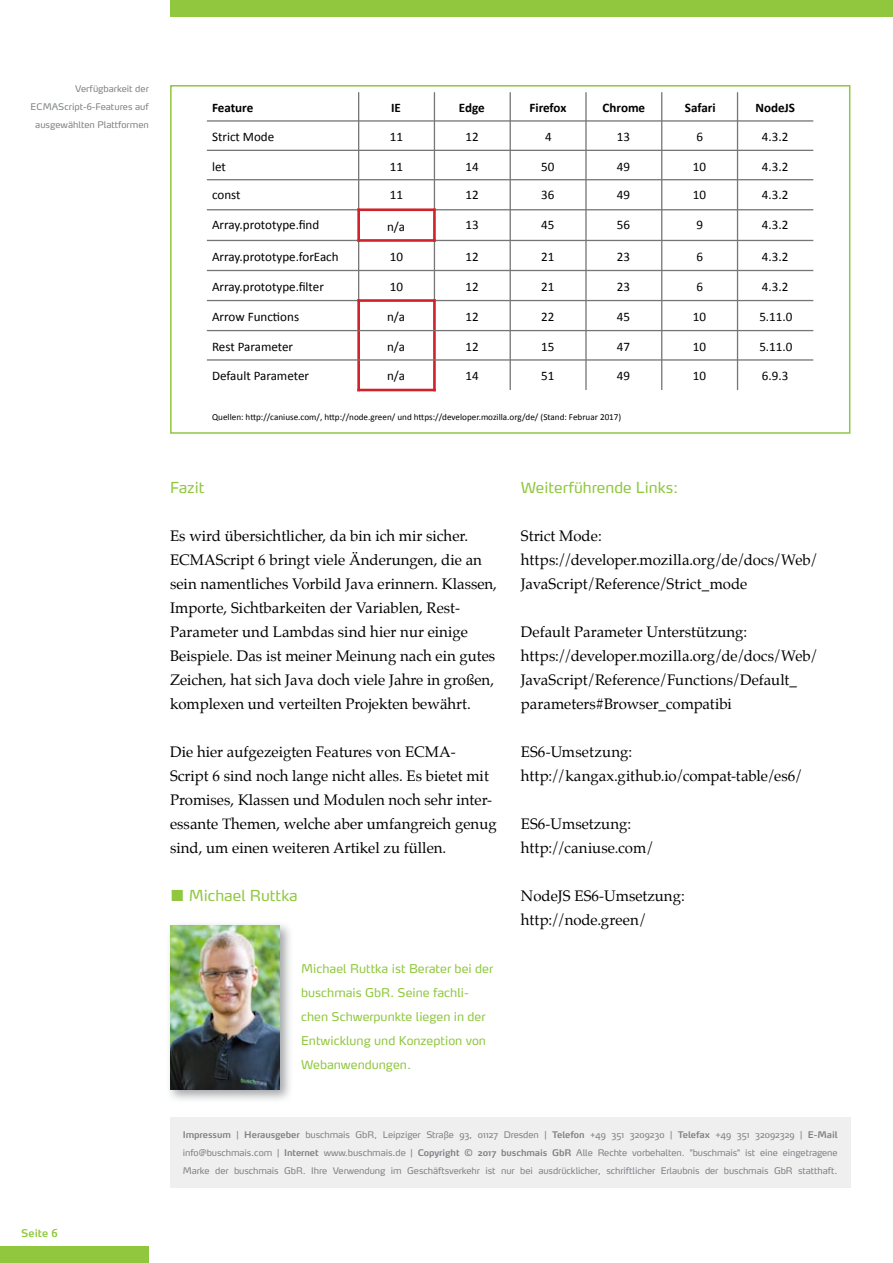
<style>
.page{position:relative;width:893px;height:1263px;background:#fff}
.page>*{position:absolute;margin:0;border:0;box-sizing:border-box;transform-origin:0 0}
.t1{font:15px/24px "Palatino";color:#000}
.t2{font:15px "Max OT";color:#90c73f}
.t3{font:13.05px "Calibri";color:#000}
.t4{font:700 13.05px "Calibri";color:#000}
.t5{font:12px/24px "Max OT";color:#90c73f}
.t6{font:600 10.5px "Max OT";color:#90c73f}
.t7{font:9.15px "Calibri";color:#000}
.t8{font:9px/18px "Max OT";color:#7e8083;text-align:right}
.s1{font-family:"Arial";font-size:24px}
.s2{font-weight:600}
</style>
<div class="page">
<div style="left:170px;top:0;width:723px;height:17px;background:#90c73f"></div>
<div style="left:0;top:1246px;width:149px;height:17px;background:#90c73f"></div>
<div style="left:165px;top:920px;width:128px;height:183px;background:#7e8083;opacity:.7"></div>
<img style="left:170px;top:925px;width:110px;height:165px">
<hr style="left:358px;top:92px;width:1px;height:116px;background:#767676">
<hr style="left:357px;top:208px;width:3px;height:34px;background:#cf222b">
<hr style="left:358px;top:242px;width:1px;height:57px;background:#767676">
<hr style="left:357px;top:299px;width:3px;height:92px;background:#cf222b">
<hr style="left:434px;top:92px;width:1px;height:116px;background:#767676">
<hr style="left:433px;top:208px;width:3px;height:34px;background:#cf222b">
<hr style="left:434px;top:242px;width:1px;height:57px;background:#767676">
<hr style="left:433px;top:299px;width:3px;height:92px;background:#cf222b">
<hr style="left:510px;top:92px;width:1px;height:298px;background:#767676">
<hr style="left:585px;top:92px;width:2px;height:298px;background:#767676">
<hr style="left:661px;top:92px;width:1px;height:298px;background:#767676">
<hr style="left:737px;top:92px;width:1px;height:298px;background:#767676">
<hr style="left:207px;top:120px;width:152px;height:2px;background:#767676">
<hr style="left:359px;top:120px;width:454px;height:2px;background:#767676">
<hr style="left:207px;top:150px;width:152px;height:1px;background:#767676">
<hr style="left:359px;top:150px;width:454px;height:1px;background:#767676">
<hr style="left:207px;top:179px;width:152px;height:1px;background:#767676">
<hr style="left:359px;top:179px;width:454px;height:1px;background:#767676">
<hr style="left:207px;top:209px;width:150px;height:1px;background:#767676">
<hr style="left:357px;top:208px;width:79px;height:3px;background:#cf222b">
<hr style="left:436px;top:209px;width:377px;height:1px;background:#767676">
<hr style="left:207px;top:240px;width:150px;height:1px;background:#767676">
<hr style="left:357px;top:239px;width:79px;height:3px;background:#cf222b">
<hr style="left:436px;top:240px;width:377px;height:1px;background:#767676">
<hr style="left:207px;top:270px;width:152px;height:1px;background:#767676">
<hr style="left:359px;top:270px;width:454px;height:1px;background:#767676">
<hr style="left:207px;top:300px;width:150px;height:1px;background:#767676">
<hr style="left:357px;top:299px;width:79px;height:3px;background:#cf222b">
<hr style="left:436px;top:300px;width:377px;height:1px;background:#767676">
<hr style="left:207px;top:330px;width:152px;height:1px;background:#767676">
<hr style="left:359px;top:330px;width:454px;height:1px;background:#767676">
<hr style="left:207px;top:359px;width:152px;height:2px;background:#767676">
<hr style="left:359px;top:359px;width:454px;height:2px;background:#767676">
<hr style="left:357px;top:389px;width:79px;height:2px;background:#cf222b">
<div style="left:170px;top:85px;width:680px;height:349px;border:2px solid #90c73f"></div>
<div style="left:170px;top:1117px;width:680px;height:71px;background:#efeff0"></div>
<p class="t8" style="left:31px;top:80px;width:120px">Verfügbarkeit der<br>ECMAScript-6-Features auf ausgewählten Plattformen</p>
<p class="t4" style="left:212px;top:99px;width:43px">Feature</p>
<p class="t4" style="left:391px;top:99px;width:11px">IE</p>
<p class="t4" style="left:459px;top:99px;width:27px">Edge</p>
<p class="t4" style="left:529px;top:99px;width:38px">Firefox</p>
<p class="t4" style="left:603px;top:99px;width:44px">Chrome</p>
<p class="t4" style="left:685px;top:99px;width:32px">Safari</p>
<p class="t4" style="left:755px;top:99px;width:41px">NodeJS</p>
<p class="t3" style="left:212px;top:128px;width:64px">Strict Mode</p>
<p class="t3" style="left:390px;top:128px;width:15px">11</p>
<p class="t3" style="left:465px;top:128px;width:15px">12</p>
<p class="t3" style="left:545px;top:128px;width:8px">4</p>
<p class="t3" style="left:617px;top:128px;width:15px">13</p>
<p class="t3" style="left:697px;top:128px;width:8px">6</p>
<p class="t3" style="left:762px;top:128px;width:28px">4.3.2</p>
<p class="t3" style="left:212px;top:158px;width:15px">let</p>
<p class="t3" style="left:390px;top:158px;width:15px">11</p>
<p class="t3" style="left:465px;top:158px;width:15px">14</p>
<p class="t3" style="left:541px;top:158px;width:15px">50</p>
<p class="t3" style="left:617px;top:158px;width:15px">49</p>
<p class="t3" style="left:693px;top:158px;width:15px">10</p>
<p class="t3" style="left:762px;top:158px;width:28px">4.3.2</p>
<p class="t3" style="left:212px;top:187px;width:30px">const</p>
<p class="t3" style="left:390px;top:187px;width:15px">11</p>
<p class="t3" style="left:465px;top:187px;width:15px">12</p>
<p class="t3" style="left:541px;top:187px;width:15px">36</p>
<p class="t3" style="left:617px;top:187px;width:15px">49</p>
<p class="t3" style="left:693px;top:187px;width:15px">10</p>
<p class="t3" style="left:762px;top:187px;width:28px">4.3.2</p>
<p class="t3" style="left:212px;top:217px;width:109px">Array.prototype.find</p>
<p class="t3" style="left:387px;top:218px;width:19px">n/a</p>
<p class="t3" style="left:465px;top:217px;width:15px">13</p>
<p class="t3" style="left:541px;top:217px;width:15px">45</p>
<p class="t3" style="left:617px;top:217px;width:15px">56</p>
<p class="t3" style="left:697px;top:217px;width:8px">9</p>
<p class="t3" style="left:762px;top:217px;width:28px">4.3.2</p>
<p class="t3" style="left:212px;top:248px;width:128px">Array.prototype.forEach</p>
<p class="t3" style="left:390px;top:248px;width:15px">10</p>
<p class="t3" style="left:465px;top:248px;width:15px">12</p>
<p class="t3" style="left:541px;top:248px;width:15px">21</p>
<p class="t3" style="left:617px;top:248px;width:15px">23</p>
<p class="t3" style="left:697px;top:248px;width:8px">6</p>
<p class="t3" style="left:762px;top:248px;width:28px">4.3.2</p>
<p class="t3" style="left:212px;top:278px;width:113px">Array.prototype.filter</p>
<p class="t3" style="left:390px;top:278px;width:15px">10</p>
<p class="t3" style="left:465px;top:278px;width:15px">12</p>
<p class="t3" style="left:541px;top:278px;width:15px">21</p>
<p class="t3" style="left:617px;top:278px;width:15px">23</p>
<p class="t3" style="left:697px;top:278px;width:8px">6</p>
<p class="t3" style="left:762px;top:278px;width:28px">4.3.2</p>
<p class="t3" style="left:212px;top:308px;width:89px">Arrow FuncCons</p>
<p class="t3" style="left:387px;top:308px;width:19px">n/a</p>
<p class="t3" style="left:465px;top:308px;width:15px">12</p>
<p class="t3" style="left:541px;top:308px;width:15px">22</p>
<p class="t3" style="left:617px;top:308px;width:15px">45</p>
<p class="t3" style="left:693px;top:308px;width:15px">10</p>
<p class="t3" style="left:759px;top:308px;width:35px">5.11.0</p>
<p class="t3" style="left:212px;top:338px;width:83px">Rest Parameter</p>
<p class="t3" style="left:387px;top:338px;width:19px">n/a</p>
<p class="t3" style="left:465px;top:338px;width:15px">12</p>
<p class="t3" style="left:541px;top:338px;width:15px">15</p>
<p class="t3" style="left:617px;top:338px;width:15px">47</p>
<p class="t3" style="left:693px;top:338px;width:15px">10</p>
<p class="t3" style="left:759px;top:338px;width:35px">5.11.0</p>
<p class="t3" style="left:212px;top:367px;width:98px">Default Parameter</p>
<p class="t3" style="left:387px;top:367px;width:19px">n/a</p>
<p class="t3" style="left:465px;top:367px;width:15px">14</p>
<p class="t3" style="left:541px;top:367px;width:15px">51</p>
<p class="t3" style="left:617px;top:367px;width:15px">49</p>
<p class="t3" style="left:693px;top:367px;width:15px">10</p>
<p class="t3" style="left:762px;top:367px;width:28px">6.9.3</p>
<p class="t7" style="left:212px;top:411px;width:411px">Quellen: hKp://caniuse.com/, hKp://node.green/ und hKps://developer.mozilla.org/de/ (Stand: Februar 2017)</p>
<p class="t6" style="left:21px;top:1227px;width:38px">Seite 6</p>
<p class="t2" style="left:170px;top:478px;width:36px">Fazit</p>
<p class="t1" style="left:170px;top:524px;width:328px">Es wird übersichtlicher, da bin ich mir sicher.<br>ECMAScript 6 bringt viele Änderungen, die an sein namentliches Vorbild Java erinnern. Klassen, Importe, Sichtbarkeiten der Variablen, Rest-Parameter und Lambdas sind hier nur einige Beispiele. Das ist meiner Meinung nach ein gutes Zeichen, hat sich Java doch viele Jahre in großen, komplexen und verteilten Projekten bewährt.</p>
<p class="t1" style="left:170px;top:740px;width:328px">Die hier aufgezeigten Features von ECMA-Script 6 sind noch lange nicht alles. Es bietet mit Promises, Klassen und Modulen noch sehr inter&shy;essante Themen, welche aber umfangreich genug sind, um einen weiteren Artikel zu füllen.</p>
<p class="t2" style="left:170px;top:886px;width:129px"><span class="s1">■</span> Michael Ruttka</p>
<p class="t5" style="left:301px;top:957px;width:194px">Michael Ruttka ist Berater bei der buschmais GbR. Seine fachli&shy;chen Schwerpunkte liegen in der<br>Entwicklung und Konzeption von<br>Webanwendungen.</p>
<p class="t2" style="left:521px;top:478px;width:159px">Weiterführende Links:</p>
<p class="t1" style="left:521px;top:524px;width:299px">Strict Mode: https://developer.mozilla.org/de/docs/Web/<br>JavaScript/Reference/Strict_mode</p>
<p class="t1" style="left:521px;top:620px;width:299px">Default Parameter Unterstützung: https://developer.mozilla.org/de/docs/Web/ JavaScript/Reference/Functions/Default_ parameters#Browser_compatibi</p>
<p class="t1" style="left:521px;top:740px;width:284px">ES6-Umsetzung: http://kangax.github.io/compat-table/es6/</p>
<p class="t1" style="left:521px;top:812px;width:135px">ES6-Umsetzung: http://caniuse.com/</p>
<p class="t1" style="left:521px;top:884px;width:165px">NodeJS ES6-Umsetzung: http://node.green/</p>
<p class="t8" style="left:183px;top:1126px;width:656px;text-align:justify"><span class="s2">Impressum</span> | <span class="s2">Herausgeber</span> buschmais GbR, Leipziger Straße 93, 01127 Dresden | <span class="s2">Telefon</span> +49 351 3209230 | <span class="s2">Telefax</span> +49 351 32092329 | <span class="s2">E-Mail </span>info@buschmais.com | <span class="s2">Internet</span> www.buschmais.de | <span class="s2">Copyright © 2017 buschmais GbR</span> Alle Rechte vorbehalten. "buschmais" ist eine eingetragene Marke der buschmais GbR. Ihre Verwendung im Geschäftsverkehr ist nur bei ausdrücklicher, schriftlicher Erlaubnis der buschmais GbR statthaft.</p>
</div>
